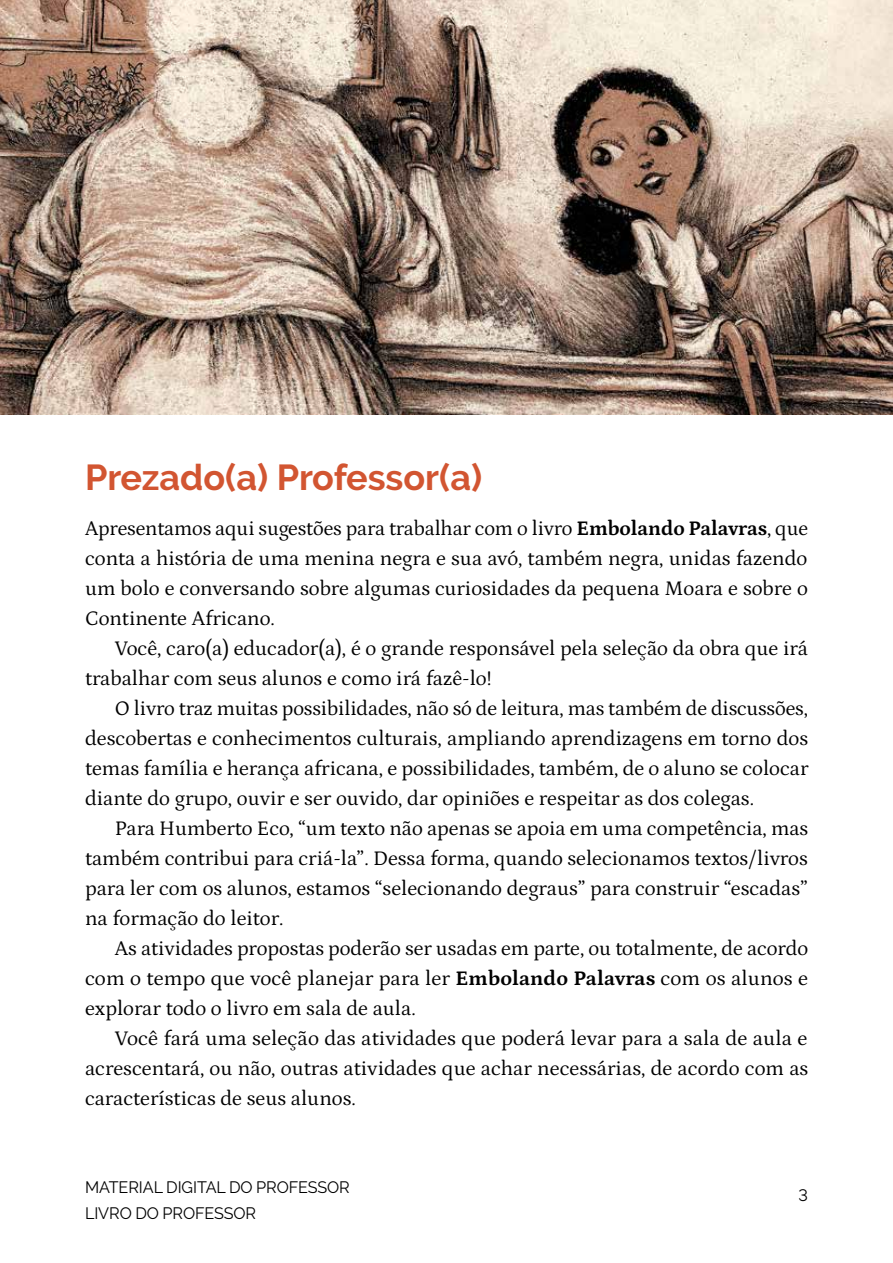
<style>
.page{position:relative;width:893px;height:1263px;background:#fff}
.page>*{position:absolute;margin:0;border:0;box-sizing:border-box;transform-origin:0 0}
.t1{font:700 36px "Raleway";color:#d25531}
.t2{font:21px/30px "Petrona";color:#000;text-align:justify}
.t3{font:16.5px/25.2px "Raleway";letter-spacing:-.005em;color:#000}
.s1{font-weight:700}
</style>
<div class="page">
<img style="left:0;top:0;width:893px;height:415px">
<h1 class="t1" style="left:85px;top:457px;width:399px">Prezado(a) Professor(a)</h1>
<p class="t2" style="left:85px;top:512px;width:724px">Apresentamos aqui sugestões para trabalhar com o livro <span class="s1">Embolando Palavras</span>, que conta a história de uma menina negra e sua avó, também negra, unidas fazendo um bolo e conversando sobre algumas curiosidades da pequena Moara e sobre o Continente Africano.</p>
<p class="t2" style="left:85px;top:632px;width:724px;text-indent:30px">Você, caro(a) educador(a), é o grande responsável pela seleção da obra que irá trabalhar com seus alunos e como irá fazê-lo!</p>
<p class="t2" style="left:85px;top:692px;width:725px;text-indent:30px">O livro traz muitas possibilidades, não só de leitura, mas também de discussões, descobertas e conhecimentos culturais, ampliando aprendizagens em torno dos temas família e herança africana, e possibilidades, também, de o aluno se colocar diante do grupo, ouvir e ser ouvido, dar opiniões e respeitar as dos colegas.</p>
<p class="t2" style="left:85px;top:812px;width:725px;text-indent:30px">Para Humberto Eco, “um texto não apenas se apoia em uma competência, mas também contribui para criá-la”. Dessa forma, quando selecionamos textos/livros para ler com os alunos, estamos “selecionando degraus” para construir “escadas” na formação do leitor.</p>
<p class="t2" style="left:85px;top:932px;width:725px;text-indent:30px">As atividades propostas poderão ser usadas em parte, ou totalmente, de acordo com o tempo que você planejar para ler <span class="s1">Embolando Palavras</span> com os alunos e explorar todo o livro em sala de aula.</p>
<p class="t2" style="left:85px;top:1022px;width:725px;text-indent:30px">Você fará uma seleção das atividades que poderá levar para a sala de aula e acrescentará, ou não, outras atividades que achar necessárias, de acordo com as características de seus alunos.</p>
<p class="t3" style="left:85px;top:1175px;width:264px">MATERIAL DIGITAL DO PROFESSOR<br>LIVRO DO PROFESSO</p>
<p class="t3" style="left:246px;top:1200px;width:12px">R</p>
<p class="t3" style="left:798px;top:1183px;width:11px">3</p>
</div>
